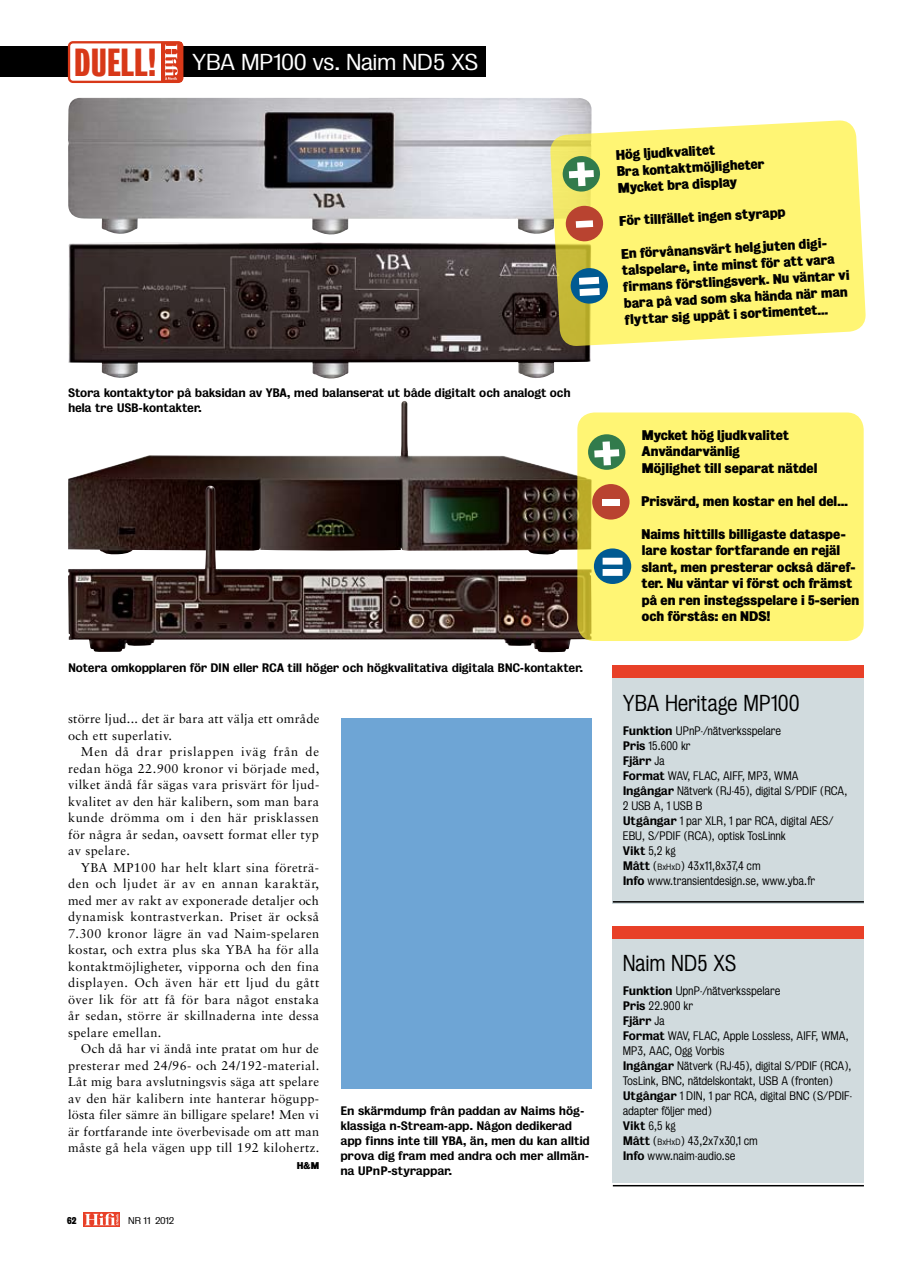
<style>
.page{position:relative;width:915px;height:1263px;background:#fff}
.page>*{position:absolute;margin:0;border:0;box-sizing:border-box;transform-origin:0 0}
.t1{font:300 expanded 21px "Bureau";letter-spacing:-.02em;color:#fff}
.t2{font:300 21px "Bureau";color:#000}
.t3{font:12.75px/16.5px "Sabon";letter-spacing:.03em;color:#000;text-align:justify}
.t4{font:700 12.75px/16.5px "Bureau";letter-spacing:.005em;color:#000}
.t5{font:300 11.25px/15px "Bureau";letter-spacing:-.01em;color:#000}
.t6{font:600 11.25px/15px "Bureau";letter-spacing:-.02em;color:#000}
.t7{font:300 expanded 9px "Bureau";letter-spacing:-.015em;color:#000}
.t8{font:700 9px "Bureau";color:#000}
.s1{font-weight:700;font-stretch:extra-condensed;font-size:35.7px;color:#d83818}
.s2{font-weight:600}
.s3{font-size:8.25px}
</style>
<div class="page">
<svg style="left:83px;top:1212px;width:37px;height:15px"></svg>
<svg style="left:85px;top:1213px;width:33px;height:12px"></svg>
<img style="left:68px;top:242px;width:523px;height:137px">
<div style="left:0;top:46px;width:485px;height:31px;background:#000"></div>
<div style="left:69px;top:42px;width:113px;height:40px;background:#fff;border-radius:4px"></div>
<div style="left:68px;top:41px;width:115px;height:42px;border:2px solid #d83818;border-radius:4px"></div>
<div style="left:161px;top:42px;width:20px;height:40px;background:#d83818"></div>
<svg style="left:165px;top:44px;width:13px;height:36px"></svg>
<div style="left:612px;top:669px;width:251px;height:235px;background:#d1dbde"></div>
<div style="left:612px;top:665px;width:251px;height:13px;background:#e84028"></div>
<hr style="left:612px;top:901px;width:251px;height:1px;background:#000">
<div style="left:612px;top:929px;width:251px;height:254px;background:#d1dbde"></div>
<div style="left:612px;top:926px;width:251px;height:13px;background:#e84028"></div>
<img style="left:68px;top:98px;width:524px;height:137px">
<img style="left:68px;top:401px;width:513px;height:85px">
<img style="left:68px;top:486px;width:522px;height:166px">
<div style="left:341px;top:718px;width:250px;height:371px;background:#6ea5d5"></div>
<hr style="left:612px;top:1185px;width:251px;height:1px;background:#000">
<svg style="left:549px;top:120px;width:317px;height:227px;background:#f8ef7c"></svg>
<svg style="left:562px;top:156px;width:38px;height:36px"></svg>
<svg style="left:565px;top:205px;width:38px;height:37px"></svg>
<svg style="left:570px;top:268px;width:38px;height:36px"></svg>
<div style="left:577px;top:412px;width:286px;height:229px;background:#fff574;border-radius:17px"></div>
<div style="left:588px;top:434px;width:37px;height:36px;background:#327b4c;border-radius:50%"></div>
<svg style="left:594px;top:441px;width:25px;height:24px"></svg>
<div style="left:592px;top:484px;width:37px;height:36px;background:#b94330;border-radius:50%"></div>
<div style="left:602px;top:499px;width:17px;height:7px;background:#fff"></div>
<div style="left:593px;top:548px;width:38px;height:36px;background:#005a92;border-radius:50%"></div>
<svg style="left:602px;top:558px;width:20px;height:18px"></svg>
<h1 class="t1" style="left:74px;top:50px;width:406px"><span class="s1">DUELL!</span> YBA MP100 vs. Naim ND5 XS</h1>
<p class="t6" style="left:68px;top:385px;width:504px">Stora kontaktytor på baksidan av YBA, med balanserat ut både digitalt och analogt och hela tre USB-kontakter.</p>
<p class="t6" style="left:68px;top:660px;width:516px">Notera omkopplaren för DIN eller RCA till höger och högkvalitativa digitala BNC-kontakter.</p>
<p class="t3" style="left:68px;top:710px;width:253px">större ljud... det är bara att välja ett område och ett superlativ.</p>
<p class="t3" style="left:68px;top:743px;width:252px;text-indent:13px">Men då drar prislappen iväg från de redan höga 22.900 kronor vi började med, vilket ändå får sägas vara prisvärt för ljud&shy;kvalitet av den här kalibern, som man bara kunde drömma om i den här prisklassen för några år sedan, oavsett format eller typ av spelare.</p>
<p class="t3" style="left:68px;top:859px;width:253px;text-indent:13px">YBA MP100 har helt klart sina företrä&shy;den och ljudet är av en annan karaktär, med mer av rakt av exponerade detaljer och dynamisk kontrastverkan. Priset är också 7.300 kronor lägre än vad Naim-spelaren kostar, och extra plus ska YBA ha för alla kontaktmöjligheter, vipporna och den fina displayen. Och även här ett ljud du gått över lik för att få för bara något enstaka år sedan, större är skillnaderna inte dessa spelare emellan.</p>
<p class="t3" style="left:68px;top:1040px;width:252px;text-indent:13px">Och då har vi ändå inte pratat om hur de presterar med 24/96- och 24/192-material.<br>Låt mig bara avslutningsvis säga att spelare av den här kalibern inte hanterar högupp&shy;lösta filer sämre än billigare spelare! Men vi är fortfarande inte överbevisade om att man måste gå hela vägen upp till 192 kilohertz.</p>
<p class="t8" style="left:297px;top:1160px;width:23px">H&amp;M</p>
<p class="t8" style="left:67px;top:1215px;width:11px">62</p>
<p class="t7" style="left:128px;top:1215px;width:48px">NR 11 2012</p>
<p class="t6" style="left:340px;top:1103px;width:251px">En skärmdump från paddan av Naims hög&shy;klassiga n-Stream-app. Någon dedikerad app finns inte till YBA, än, men du kan alltid prova dig fram med andra och mer allmän&shy;na UPnP-styrappar.</p>
<p class="t4" style="left:615px;top:147px;width:151px;rotate:-3deg">H ög ljudkvalitet<br>Bra kontaktmöjligheter<br>Mycket bra display</p>
<p class="t4" style="left:619px;top:212px;width:168px;rotate:-3deg">För tillfället ingen styrapp</p>
<p class="t4" style="left:620px;top:245px;width:228px;rotate:-3deg">En förvånansvärt helgjuten digi&shy;talspelare, inte minst för att vara<br>f irmans förstlingsverk. N u väntar vi bara på vad som ska hända när man flyttar sig uppåt i sortimentet…</p>
<p class="t4" style="left:641px;top:426px;width:177px">Mycket hög ljudkvalitet<br>Användarvänlig<br>Möjlighet till separat nätdel</p>
<p class="t4" style="left:641px;top:492px;width:207px">Prisvärd, men kostar en hel del…</p>
<p class="t4" style="left:641px;top:525px;width:219px">Naims hittills billigaste dataspe&shy;lare kostar fortfarande en rejäl slant, men presterar också däref&shy;ter. N u väntar vi först och främst på en ren instegsspelare i 5-serien och förstås: en N DS!</p>
<h1 class="t2" style="left:622px;top:691px;width:178px">YBA Heritage MP100</h1>
<p class="t5" style="left:622px;top:723px;width:226px"><span class="s2">Funktion</span> UPnP-/nätverksspelare<br><span class="s2">Pris</span> 15.600 kr<br><span class="s2">Fjärr</span> Ja<br><span class="s2">Format</span> WAV, FLAC, AIFF, MP3, WMA<br><span class="s2">Ingångar</span> Nätverk (RJ-45), digital S/PDIF (RCA,<br>2 USB A, 1 USB B<br><span class="s2">Utgångar</span> 1 par XLR, 1 par RCA, digital AES/<br>EBU, S/PDIF (RCA), optisk TosLinnk<br><span class="s2">Vikt</span> 5,2 kg<br><span class="s2">Mått</span> (<span class="s3">BxHxD</span>) 43x11,8x37,4 cm<br><span class="s2">Info</span> www.transientdesign.se, www.yba.fr</p>
<h1 class="t2" style="left:622px;top:952px;width:115px">Naim ND5 XS</h1>
<p class="t5" style="left:622px;top:983px;width:231px"><span class="s2">Funktion</span> UpnP-/nätverksspelare<br><span class="s2">Pris</span> 22.900 kr<br><span class="s2">Fjärr</span> Ja<br><span class="s2">Format</span> WAV, FLAC, Apple Lossless, AIFF, WMA,<br>MP3, AAC, Ogg Vorbis<br><span class="s2">Ingångar</span> Nätverk (RJ-45), digital S/PDIF (RCA),<br>TosLink, BNC, nätdelskontakt, USB A (fronten)<br><span class="s2">Utgångar</span> 1 DIN, 1 par RCA, digital BNC (S/PDIF&shy;adapter följer med)<br><span class="s2">Vikt</span> 6,5 kg<br><span class="s2">Mått</span> (<span class="s3">BxHxD</span>) 43,2x7x30,1 cm<br><span class="s2">Info</span> www.naim-audio.se</p>
</div>
